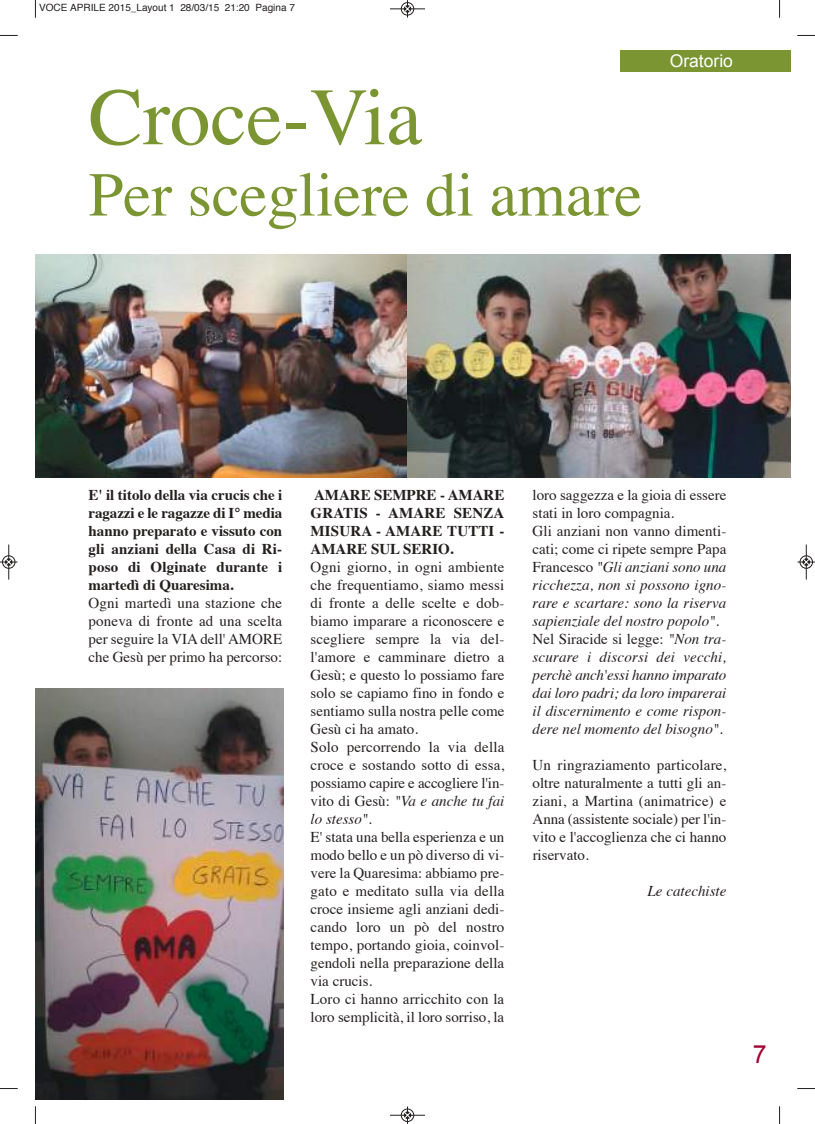
<style>
.page{position:relative;width:815px;height:1124px;background:#fff}
.page>*{position:absolute;margin:0;border:0;box-sizing:border-box;transform-origin:0 0}
.t1{font:81.25px "Times";color:#7a9531}
.t2{font:62.5px "Times";color:#7a9531}
.t3{font:25px "Arial";color:#a30232}
.t4{font:17.5px "Arial";color:#fff}
.t5{font:15px/18px "Times";color:#241f1f;text-align:justify}
.t6{font:italic 15px/18px "Times";color:#241f1f}
.t7{font:700 15px/18px "Times";letter-spacing:.01em;color:#241f1f;text-align:justify}
.t8{font:10px "Helvetica";color:#241f1f}
.s1{font-style:italic}
.s2{font-style:normal}
</style>
<div class="page">
<div style="left:620px;top:50px;width:171px;height:22px;background:#7a9531"></div>
<img style="left:35px;top:254px;width:372px;height:223px">
<img style="left:407px;top:254px;width:384px;height:223px">
<img style="left:35px;top:688px;width:249px;height:411px">
<svg style="left:35px;top:0;width:1px;height:18px"></svg>
<svg style="left:0;top:35px;width:18px;height:1px"></svg>
<svg style="left:779px;top:0;width:1px;height:18px"></svg>
<svg style="left:797px;top:35px;width:18px;height:1px"></svg>
<svg style="left:35px;top:1106px;width:1px;height:17px"></svg>
<svg style="left:779px;top:1106px;width:1px;height:17px"></svg>
<div style="left:401px;top:2px;width:13px;height:14px;border:1px solid #fff;border-radius:50%"></div>
<hr style="left:390px;top:8px;width:35px;height:1px;background:#241f1f">
<div style="left:401px;top:2px;width:13px;height:13px;border:1px solid #241f1f;border-radius:50%"></div>
<svg style="left:404px;top:0;width:7px;height:18px"></svg>
<hr style="left:390px;top:1114px;width:35px;height:1px;background:#241f1f">
<div style="left:401px;top:1108px;width:13px;height:13px;border:1px solid #241f1f;border-radius:50%"></div>
<svg style="left:404px;top:1106px;width:7px;height:17px"></svg>
<div style="left:2px;top:555px;width:14px;height:14px;border:1px solid #fff;border-radius:50%"></div>
<hr style="left:8px;top:544px;width:1px;height:35px;background:#241f1f">
<div style="left:2px;top:555px;width:13px;height:13px;border:1px solid #241f1f;border-radius:50%"></div>
<svg style="left:0;top:558px;width:18px;height:7px"></svg>
<div style="left:799px;top:555px;width:14px;height:14px;border:1px solid #fff;border-radius:50%"></div>
<hr style="left:806px;top:544px;width:1px;height:35px;background:#241f1f">
<div style="left:800px;top:555px;width:13px;height:13px;border:1px solid #241f1f;border-radius:50%"></div>
<svg style="left:798px;top:558px;width:17px;height:7px"></svg>
<p class="t8" style="left:39px;top:4px;width:257px">VOCE APRILE 2015_Layout 1 28/03/15 21:20 Pagina 7</p>
<h1 class="t1" style="left:89px;top:83px;width:335px">Croce-Via</h1>
<h2 class="t2" style="left:89px;top:169px;width:555px">Per scegliere di amare</h2>
<p class="t4" style="left:670px;top:51px;width:65px">Oratorio</p>
<p class="t7" style="left:89px;top:486px;width:195px">E' il titolo della via crucis che i ragazzi e le ragazze di I° media hanno preparato e vissuto con gli anziani della Casa di Ri&shy;poso di Olginate durante i martedì di Quaresima.</p>
<p class="t5" style="left:89px;top:594px;width:195px">Ogni martedì una stazione che poneva di fronte ad una scelta per seguire la VIA dell' AMORE che Gesù per primo ha percorso:</p>
<p class="t7" style="left:311px;top:486px;width:195px">AMARE SEMPRE - AMARE GRATIS - AMARE SENZA MISURA - AMARE TUTTI - AMARE SUL SERIO.</p>
<p class="t5" style="left:311px;top:558px;width:195px;text-align:left">Ogni giorno, in ogni ambiente che frequentiamo, siamo messi di fronte a delle scelte e dob&shy;biamo imparare a riconoscere e scegliere sempre la via del&shy;l'amore e camminare dietro a<br>Gesù; e questo lo possiamo fare solo se capiamo fino in fondo e sentiamo sulla nostra pelle come<br>Gesù ci ha amato.<br>Solo percorrendo la via della croce e sostando sotto di essa, possiamo capire e accogliere l'in&shy;vito di Gesù: <span class="s1">"Va e anche tu fai lo stesso".</span></p>
<p class="t5" style="left:311px;top:828px;width:195px;text-align:left">E' stata una bella esperienza e un modo bello e un pò diverso di vi&shy;vere la Quaresima: abbiamo pre&shy;gato e meditato sulla via della croce insieme agli anziani dedi&shy;cando loro un pò del nostro tempo, portando gioia, coinvol&shy;gendoli nella preparazione della via crucis.<br>Loro ci hanno arricchito con la loro semplicità, il loro sorriso, la</p>
<p class="t6" style="left:533px;top:486px;width:195px"><span class="s2">loro saggezza e la gioia di essere stati in loro compagnia.<br>Gli anziani non vanno dimenti&shy;cati; come ci ripete sempre Papa<br>Francesco</span> "Gli anziani sono una ricchezza, non si possono igno&shy;rare e scartare: sono la riserva sapienziale del nostro popolo".<br><span class="s2">Nel Siracide si legge:</span> "Non tra&shy;scurare i discorsi dei vecchi, perchè anch'essi hanno imparato dai loro padri; da loro imparerai il discernimento e come rispon&shy;dere nel momento del bisogno".</p>
<p class="t5" style="left:533px;top:756px;width:195px">Un ringraziamento particolare, oltre naturalmente a tutti gli an&shy;ziani, a Martina (animatrice) e Anna (assistente sociale) per l'in&shy;vito e l'accoglienza che ci hanno riservato.</p>
<p class="t6" style="left:648px;top:882px;width:80px">Le catechiste</p>
<h3 class="t3" style="left:753px;top:1040px;width:15px">7</h3>
</div>
